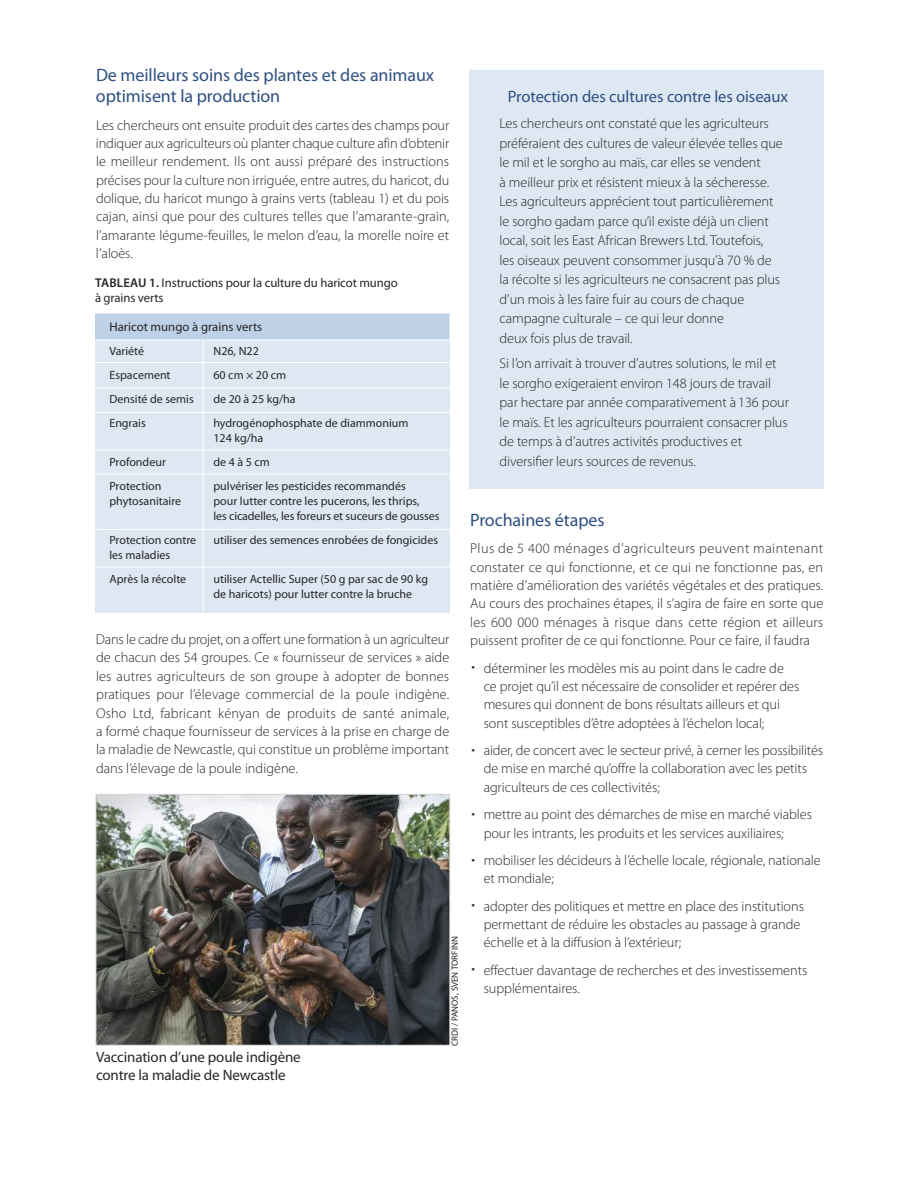
<style>
.page{position:relative;width:918px;height:1188px;background:#fff}
.page>*{position:absolute;margin:0;border:0;box-sizing:border-box;transform-origin:0 0}
.t1{font:18px/21px "Myriad Pro";letter-spacing:-.005em;color:#2e5081}
.t2{font:16.5px "Myriad Pro";letter-spacing:-.005em;color:#2e5081}
.t3{font:15px/18px "Myriad Pro";letter-spacing:-.01em;color:#272627}
.t4{font:300 14.25px/18.3px "Myriad Pro";letter-spacing:-.005em;color:#272627}
.t5{font:12.75px/15px "Myriad Pro";letter-spacing:-.01em;color:#272627}
.t6{font:12px/15px "Myriad Pro";color:#272627}
.t7{font:12px "Myriad Pro";letter-spacing:.21em;color:#272627}
.t8{font:9px "Myriad Pro";color:#272627}
.s1{font-weight:600}
</style>
<div class="page">
<div style="left:469px;top:71px;width:355px;height:418px;background:#dee8f3"></div>
<img style="left:98px;top:796px;width:350px;height:248px">
<div style="left:96px;top:794px;width:354px;height:252px;border:1px solid #d4d4d4"></div>
<div style="left:95px;top:314px;width:354px;height:299px;background:#dee8f3"></div>
<div style="left:96px;top:315px;width:353px;height:25px;background:#bed1e7"></div>
<hr style="left:84px;top:340px;width:368px;height:1px;background:#fff">
<hr style="left:87px;top:362px;width:362px;height:1px;background:#fff">
<hr style="left:86px;top:388px;width:369px;height:1px;background:#fff">
<hr style="left:79px;top:412px;width:377px;height:1px;background:#fff">
<hr style="left:88px;top:450px;width:377px;height:1px;background:#fff">
<hr style="left:88px;top:474px;width:374px;height:1px;background:#fff">
<hr style="left:86px;top:529px;width:378px;height:1px;background:#fff">
<hr style="left:88px;top:567px;width:368px;height:1px;background:#fff">
<hr style="left:203px;top:340px;width:1px;height:282px;background:#fff">
<p class="t1" style="left:96px;top:66px;width:340px">De meilleurs soins des plantes et des animaux optimisent la production</p>
<p class="t4" style="left:96px;top:117px;width:355px;text-align:justify">Les chercheurs ont ensuite produit des cartes des champs pour indiquer aux agriculteurs où planter chaque culture afin d’obtenir le meilleur rendement. Ils ont aussi préparé des instructions précises pour la culture non irriguée, entre autres, du haricot, du dolique, du haricot mungo à grains verts (tableau 1) et du pois cajan, ainsi que pour des cultures telles que l’amarante-grain, l’amarante légume-feuilles, le melon d’eau, la morelle noire et l’aloès.</p>
<p class="t5" style="left:95px;top:276px;width:304px"><span class="s1">TABLEAU 1.</span> Instructions pour la culture du haricot mungo à grains verts</p>
<p class="t5" style="left:109px;top:320px;width:154px">Haricot mungo à grains verts</p>
<p class="t6" style="left:109px;top:344px;width:36px">Variété</p>
<p class="t6" style="left:213px;top:344px;width:47px">N26, N22</p>
<p class="t6" style="left:109px;top:368px;width:63px">Espacement</p>
<p class="t6" style="left:213px;top:368px;width:74px">60cm×20cm</p>
<p class="t6" style="left:109px;top:392px;width:86px">Densité de semis</p>
<p class="t6" style="left:213px;top:392px;width:84px">de 20 à 25 kg/ha</p>
<p class="t6" style="left:109px;top:416px;width:38px">Engrais</p>
<p class="t6" style="left:213px;top:416px;width:197px">hydrogénophosphate de diammonium<br>124 kg/ha</p>
<p class="t6" style="left:109px;top:455px;width:58px">Profondeur</p>
<p class="t7" style="left:213px;top:457px;width:58px">de4à5cm</p>
<p class="t6" style="left:109px;top:479px;width:54px">Protection</p>
<p class="t6" style="left:213px;top:479px;width:194px">pulvériser les pesticides recommandés</p>
<p class="t6" style="left:109px;top:494px;width:73px">phytosanitaire</p>
<p class="t6" style="left:213px;top:494px;width:228px">pour lutter contre les pucerons, les thrips,<br>les cicadelles, les foreurs et suceurs de gousses</p>
<p class="t6" style="left:109px;top:533px;width:88px">Protection contre</p>
<p class="t6" style="left:213px;top:533px;width:226px">utiliser des semences enrobées de fongicides</p>
<p class="t6" style="left:109px;top:544px;width:78px;line-height:24px">les maladies<br>Après la récolte</p>
<p class="t6" style="left:213px;top:572px;width:216px">utiliser Actellic Super (50 g par sac de 90 kg de haricots) pour lutter contre la bruche</p>
<p class="t4" style="left:96px;top:631px;width:355px;text-align:justify">Dans le cadre du projet, on a offert une formation à un agriculteur de chacun des 54 groupes. Ce « fournisseur de services » aide les autres agriculteurs de son groupe à adopter de bonnes pratiques pour l’élevage commercial de la poule indigène.<br>Osho Ltd, fabricant kényan de produits de santé animale, a formé chaque fournisseur de services à la prise en charge de la maladie de Newcastle, qui constitue un problème important dans l’élevage de la poule indigène.</p>
<p class="t3" style="left:96px;top:1049px;width:206px">Vaccination d’une poule indigène contre la maladie de Newcastle</p>
<p class="t8" style="left:452px;top:1046px;width:111px;rotate:-90deg">CRDI / PANOS, SVEN TORFINN</p>
<p class="t2" style="left:508px;top:90px;width:282px">Protection des cultures contre les oiseaux</p>
<p class="t4" style="left:500px;top:115px;width:285px;line-height:19.5px">Les chercheurs ont constaté que les agriculteurs préféraient des cultures de valeur élevée telles que le mil et le sorgho au maïs, car elles se vendent<br>à meilleur prix et résistent mieux à la sécheresse.<br>Les agriculteurs apprécient tout particulièrement le sorgho gadam parce qu’il existe déjà un client local, soit les East African Brewers Ltd. Toutefois,<br>les oiseaux peuvent consommer jusqu’à 70 % de la récolte si les agriculteurs ne consacrent pas plus d’un mois à les faire fuir au cours de chaque campagne culturale – ce qui leur donne<br>deux fois plus de travail.</p>
<p class="t4" style="left:500px;top:355px;width:291px;line-height:19.5px">Si l’on arrivait à trouver d’autres solutions, le mil et le sorgho exigeraient environ 148 jours de travail par hectare par année comparativement à 136 pour le maïs. Et les agriculteurs pourraient consacrer plus de temps à d’autres activités productives et diversifier leurs sources de revenus.</p>
<p class="t1" style="left:470px;top:511px;width:136px">Prochaines étapes</p>
<p class="t4" style="left:470px;top:541px;width:355px;text-align:justify">Plus de 5 400 ménages d’agriculteurs peuvent maintenant constater ce qui fonctionne, et ce qui ne fonctionne pas, en matière d’amélioration des variétés végétales et des pratiques.<br>Au cours des prochaines étapes, il s’agira de faire en sorte que les 600 000 ménages à risque dans cette région et ailleurs puissent profiter de ce qui fonctionne. Pour ce faire, il faudra</p>
<p class="t4" style="left:484px;top:660px;width:317px;text-indent:-12px">• déterminer les modèles mis au point dans le cadre de ce projet qu’il est nécessaire de consolider et repérer des mesures qui donnent de bons résultats ailleurs et qui sont susceptibles d’être adoptées à l’échelon local;</p>
<p class="t4" style="left:484px;top:742px;width:341px;text-indent:-12px">• aider, de concert avec le secteur privé, à cerner les possibilités de mise en marché qu’offre la collaboration avec les petits agriculteurs de ces collectivités;</p>
<p class="t4" style="left:484px;top:806px;width:330px;text-indent:-12px">• mettre au point des démarches de mise en marché viables pour les intrants, les produits et les services auxiliaires;</p>
<p class="t4" style="left:484px;top:852px;width:339px;text-indent:-12px">• mobiliser les décideurs à l’échelle locale, régionale, nationale et mondiale;</p>
<p class="t4" style="left:484px;top:898px;width:322px;text-indent:-12px">• adopter des politiques et mettre en place des institutions permettant de réduire les obstacles au passage à grande échelle et à la diffusion à l’extérieur;</p>
<p class="t4" style="left:484px;top:962px;width:325px;text-indent:-12px">• effectuer davantage de recherches et des investissements supplémentaires.</p>
</div>
